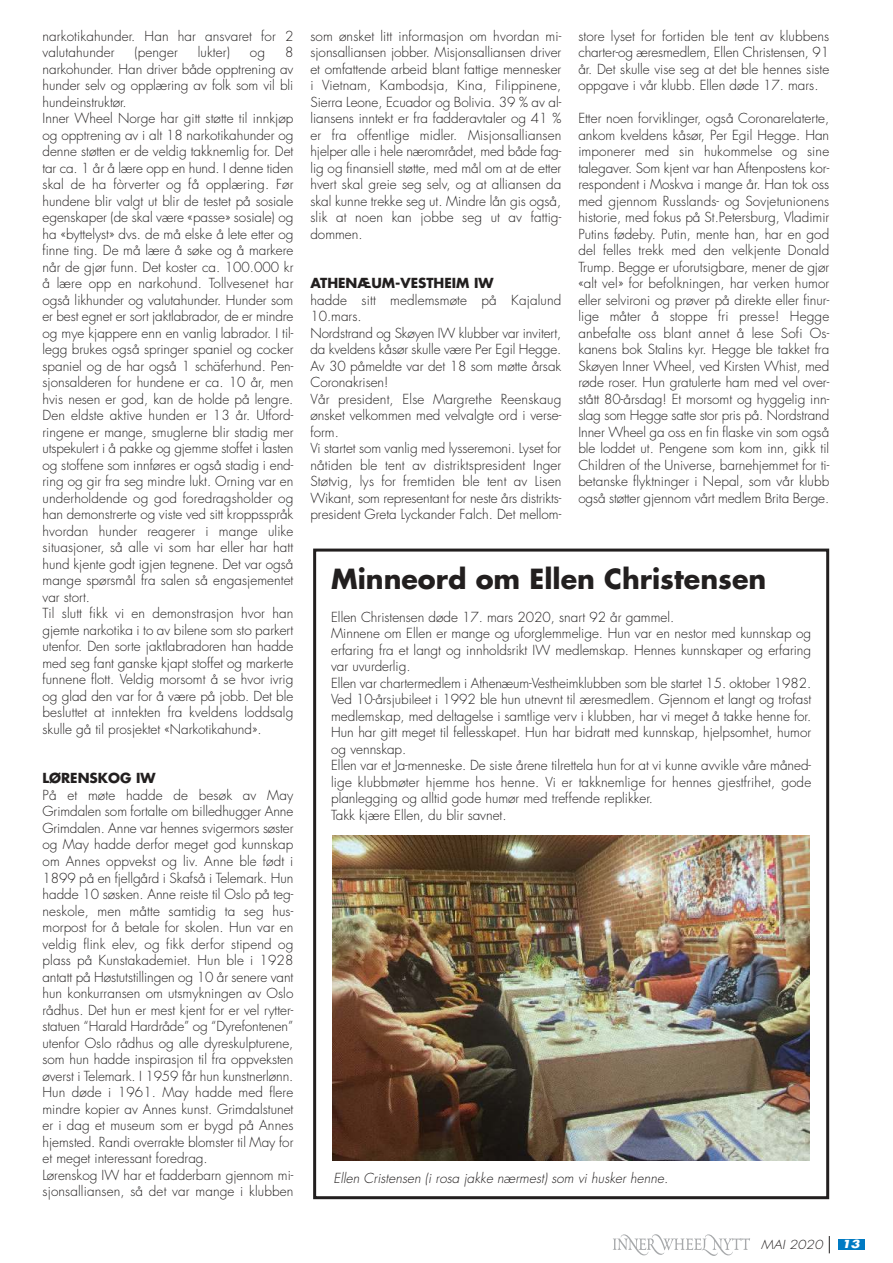
<style>
.page{position:relative;width:893px;height:1263px;background:#fff}
.page>*{position:absolute;margin:0;border:0;box-sizing:border-box;transform-origin:0 0}
.t1{font:700 27px "Futura";color:#221f1f}
.t2{font:300 13.5px/16.5px "Futura";color:#221f1f}
.t3{font:italic 300 13.5px "Futura";letter-spacing:.005em;color:#221f1f}
.t4{font:700 13.5px "Futura";color:#221f1f}
.t5{font:italic 300 12.15px "Futura";letter-spacing:.005em;color:#221f1f;scale:1.11 1}
.t6{font:italic 700 10.8px "Futura";color:#fff;scale:1.25 1}
</style>
<div class="page">
<svg style="left:613px;top:1234px;width:137px;height:22px"></svg>
<div style="left:838px;top:1239px;width:27px;height:10px;background:#007ac3"></div>
<svg style="left:829px;top:1236px;width:1px;height:17px"></svg>
<div style="left:313px;top:549px;width:516px;height:650px;border:3px solid #221f1f"></div>
<img style="left:333px;top:836px;width:477px;height:325px">
<p class="t2" style="left:43px;top:28px;width:252px">narkotikahunder. Han har ansvaret for 2 valutahunder</p>
<p class="t2" style="left:134px;top:44px;width:45px">(penger</p>
<p class="t2" style="left:198px;top:44px;width:34px">lukter)</p>
<p class="t2" style="left:250px;top:44px;width:17px">og</p>
<p class="t2" style="left:43px;top:44px;width:252px;text-indent:243px">8 narkohunder. Han driver både opptrening av hunder selv og opplæring av folk som vil bli hundeinstruktør.<br>Inner Wheel Norge har gitt støtte til innkjøp og opptrening av i alt 18 narkotikahunder og denne støtten er de veldig takknemlig for. Det tar ca. 1 år å lære opp en hund. I denne tiden skal de ha fòrverter og få opplæring. Før hundene blir valgt ut blir de testet på sosiale egenskaper (de skal være «passe» sosiale) og ha «byttelyst» dvs. de må elske å lete etter og finne ting. De må lære å søke og å markere når de gjør funn. Det koster ca. 100.000 kr å lære opp en narkohund. Tollvesenet har også likhunder og valutahunder. Hunder som er best egnet er sort jaktlabrador, de er mindre og mye kjappere enn en vanlig labrador. I til&shy;legg brukes også springer spaniel og cocker spaniel og de har også 1 schäferhund. Pen&shy;sjonsalderen for hundene er ca. 10 år, men hvis nesen er god, kan de holde på lengre.<br>Den eldste aktive hunden er 13 år. Utford&shy;ringene er mange, smuglerne blir stadig mer utspekulert i å pakke og gjemme stoffet i lasten og stoffene som innføres er også stadig i end&shy;ring og gir fra seg mindre lukt. Orning var en underholdende og god foredragsholder og han demonstrerte og viste ved sitt kroppsspråk hvordan hunder reagerer i mange ulike situasjoner, så alle vi som har eller har hatt hund kjente godt igjen tegnene. Det var også mange spørsmål fra salen så engasjementet var stort.<br>Til slutt fikk vi en demonstrasjon hvor han gjemte narkotika i to av bilene som sto parkert utenfor. Den sorte jaktlabradoren han hadde med seg fant ganske kjapt stoffet og markerte funnene flott. Veldig morsomt å se hvor ivrig og glad den var for å være på jobb. Det ble besluttet at inntekten fra kveldens loddsalg skulle gå til prosjektet «Narkotikahund».</p>
<p class="t4" style="left:43px;top:770px;width:115px">LØRENSKOG IW</p>
<p class="t2" style="left:42px;top:787px;width:252px">På et møte hadde de besøk av May Grimdalen som fortalte om billedhugger Anne Grimdalen. Anne var hennes svigermors søster og May hadde derfor meget god kunnskap om Annes oppvekst og liv. Anne ble født i 1899 på en fjellgård i Skafså i Telemark. Hun hadde 10 søsken. Anne reiste til Oslo på teg&shy;neskole, men måtte samtidig ta seg hus&shy;morpost for å betale for skolen. Hun var en veldig flink elev, og fikk derfor stipend og plass på Kunstakademiet. Hun ble i 1928 antatt på Høstutstillingen og 10 år senere vant hun konkurransen om utsmykningen av Oslo rådhus. Det hun er mest kjent for er vel rytter&shy;statuen “Harald Hardråde” og “Dyrefontenen” utenfor Oslo rådhus og alle dyreskulpturene, som hun hadde inspirasjon til fra oppveksten øverst i Telemark. I 1959 får hun kunstnerlønn.<br>Hun døde i 1961. May hadde med flere mindre kopier av Annes kunst. Grimdalstunet er i dag et museum som er bygd på Annes hjemsted. Randi overrakte blomster til May for et meget interessant foredrag.<br>Lørenskog IW har et fadderbarn gjennom mi&shy;sjonsalliansen, så det var mange i klubben</p>
<p class="t2" style="left:310px;top:28px;width:252px;text-align:justify">som ønsket litt informasjon om hvordan mi&shy;sjonsalliansen jobber. Misjonsalliansen driver et omfattende arbeid blant fattige mennesker i Vietnam, Kambodsja, Kina, Filippinene, Sierra Leone, Ecuador og Bolivia. 39 % av al&shy;liansens inntekt er fra fadderavtaler og 41 % er fra offentlige midler. Misjonsalliansen hjelper alle i hele nærområdet, med både fag&shy;lig og finansiell støtte, med mål om at de etter hvert skal greie seg selv, og at alliansen da skal kunne trekke seg ut. Mindre lån gis også, slik at noen kan jobbe seg ut av fattig&shy;dommen.</p>
<p class="t4" style="left:310px;top:275px;width:185px">ATHENÆUM-VESTHEIM IW</p>
<p class="t2" style="left:310px;top:292px;width:252px">hadde sitt medlemsmøte på Kajalund 10.mars.<br>Nordstrand og Skøyen IW klubber var invitert, da kveldens kåsør skulle være Per Egil Hegge.<br>Av 30 påmeldte var det 18 som møtte årsak Coronakrisen!<br>Vår president, Else Margrethe Reenskaug ønsket velkommen med velvalgte ord i verse&shy;form.<br>Vi startet som vanlig med lysseremoni. Lyset for nåtiden ble tent av distriktspresident Inger Støtvig, lys for fremtiden ble tent av Lisen Wikant, som representant for neste års distrikts&shy;president Greta Lyckander Falch. Det mellom-</p>
<p class="t2" style="left:578px;top:28px;width:252px;text-align:justify">store lyset for fortiden ble tent av klubbens charter-og æresmedlem, Ellen Christensen, 91 år. Det skulle vise seg at det ble hennes siste oppgave i vår klubb. Ellen døde 17. mars.</p>
<p class="t2" style="left:578px;top:110px;width:252px;text-align:justify">Etter noen forviklinger, også Coronarelaterte, ankom kveldens kåsør, Per Egil Hegge. Han imponerer med sin hukommelse og sine talegaver. Som kjent var han Aftenpostens kor&shy;respondent i Moskva i mange år. Han tok oss med gjennom Russlands- og Sovjetunionens historie, med fokus på St.Petersburg, Vladimir Putins fødeby. Putin, mente han, har en god del felles trekk med den velkjente Donald Trump. Begge er uforutsigbare, mener de gjør «alt vel» for befolkningen, har verken humor eller selvironi og prøver på direkte eller finur&shy;lige måter å stoppe fri presse! Hegge anbefalte oss blant annet å lese Sofi Os&shy;kanens bok Stalins kyr. Hegge ble takket fra Skøyen Inner Wheel, ved Kirsten Whist, med røde roser. Hun gratulerte ham med vel over&shy;stått 80-årsdag! Et morsomt og hyggelig inn&shy;slag som Hegge satte stor pris på. Nordstrand Inner Wheel ga oss en fin flaske vin som også ble loddet ut. Pengene som kom inn, gikk til Children of the Universe, barnehjemmet for ti&shy;betanske flyktninger i Nepal, som vår klubb også støtter gjennom vårt medlem Brita Berge.</p>
<h1 class="t1" style="left:331px;top:562px;width:437px">Minneord om Ellen Christensen</h1>
<p class="t2" style="left:331px;top:609px;width:482px">Ellen Christensen døde 17. mars 2020, snart 92 år gammel.<br>Minnene om Ellen er mange og uforglemmelige. Hun var en nestor med kunnskap og erfaring fra et langt og innholdsrikt IW medlemskap. Hennes kunnskaper og erfaring var uvurderlig.<br>Ellen var chartermedlem i Athenæum-Vestheimklubben som ble startet 15. oktober 1982.<br>Ved 10-årsjubileet i 1992 ble hun utnevnt til æresmedlem. Gjennom et langt og trofast medlemskap, med deltagelse i samtlige verv i klubben, har vi meget å takke henne for.<br>Hun har gitt meget til fellesskapet. Hun har bidratt med kunnskap, hjelpsomhet, humor og vennskap.<br>Ellen var et Ja-menneske. De siste årene tilrettela hun for at vi kunne avvikle våre måned&shy;lige klubbmøter hjemme hos henne. Vi er takknemlige for hennes gjestfrihet, gode planlegging og alltid gode humør med treffende replikker.<br>Takk kjære Ellen, du blir savnet.</p>
<p class="t3" style="left:333px;top:1170px;width:336px">Ellen Cristensen (i rosa jakke nærmest) som vi husker henne.</p>
<p class="t5" style="left:761px;top:1237px;width:57px">MAI 2020</p>
<p class="t6" style="left:841px;top:1239px;width:16px">13</p>
</div>
